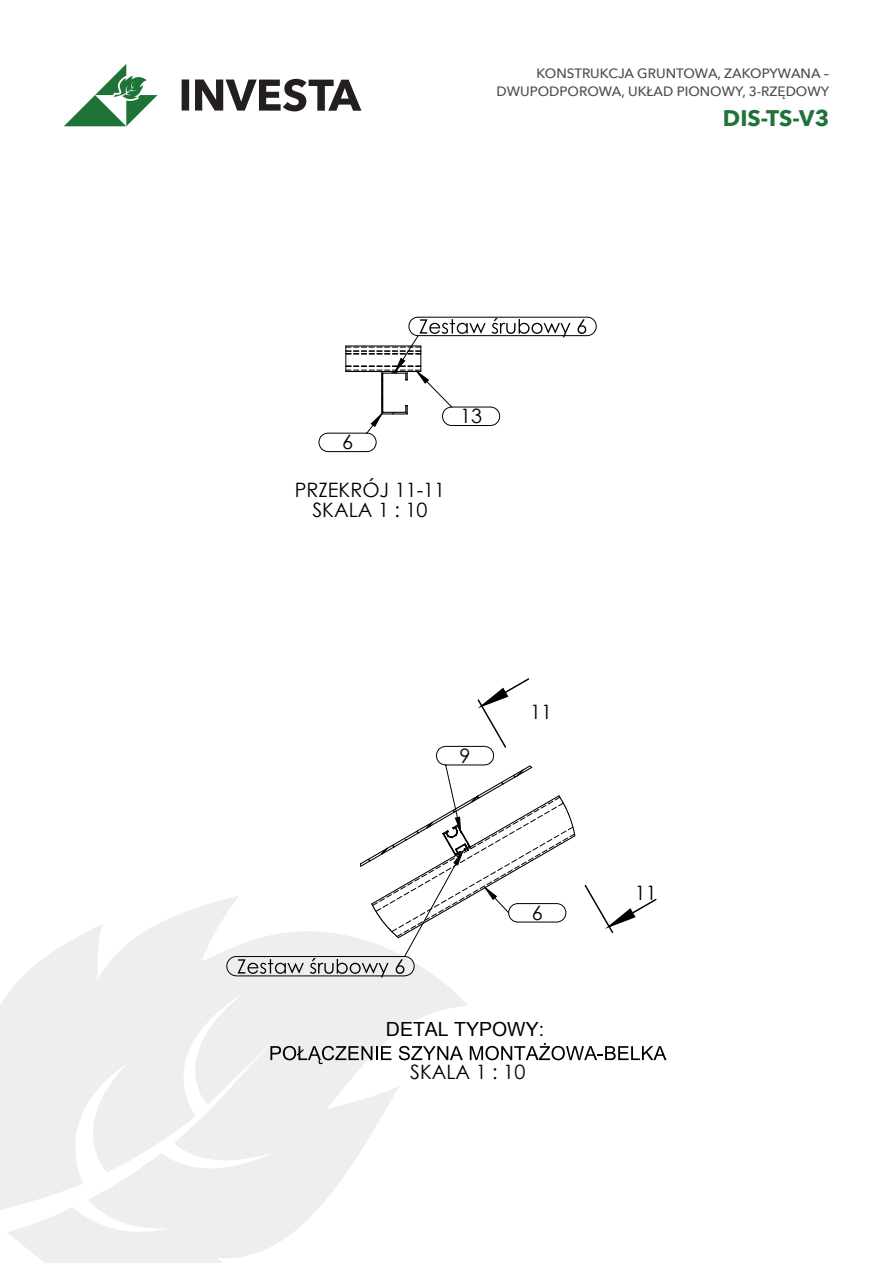
<style>
.page{position:relative;width:893px;height:1263px;background:#fff}
.page>*{position:absolute;margin:0;border:0;box-sizing:border-box;transform-origin:0 0}
.t1{font:700 22.5px "Avenir Next";color:#1e7339}
.t2{font:19.8px/19.2px "Century Gothic";color:#000001;text-align:center}
.t3{font:19.5px "Arial Unicode MS";color:#000001}
.t4{font:500 13.5px/18px "Avenir Next";color:#4b4c4d;text-align:right}
</style>
<div class="page">
<svg style="left:0;top:899px;width:468px;height:364px;fill:#eeeeef"></svg>
<div style="left:182px;top:79px;width:7px;height:32px;background:#231f20"></div>
<svg style="left:195px;top:79px;width:166px;height:32px"></svg>
<svg style="left:64px;top:64px;width:94px;height:62px"></svg>
<svg style="left:318px;top:316px;width:279px;height:136px"></svg>
<svg style="left:270px;top:1046px;width:121px;height:18px;background:#afafb0"></svg>
<svg style="left:399px;top:1046px;width:64px;height:14px"></svg>
<svg style="left:470px;top:1043px;width:197px;height:17px"></svg>
<svg style="left:226px;top:897px;width:10px;height:80px"></svg>
<svg style="left:236px;top:896px;width:232px;height:81px"></svg>
<svg style="left:359px;top:686px;width:278px;height:253px"></svg>
<p class="t4" style="left:497px;top:64px;width:334px">KONSTRUKCJA GRUNTOWA, ZAKOPYWANA –<br>DWUPODPOROWA, UKŁAD PIONOWY, 3-RZĘDOWY</p>
<h1 class="t1" style="left:723px;top:99px;width:108px">DIS-TS-V3</h1>
<h2 class="t2" style="left:342px;top:432px;width:12px">6</h2>
<h2 class="t2" style="left:295px;top:480px;width:152px">PRZEKRÓJ 11-11<br>SKALA 1 : 10</h2>
<h2 class="t2" style="left:460px;top:406px;width:23px">13</h2>
<h2 class="t2" style="left:460px;top:746px;width:12px">9</h2>
<h2 class="t2" style="left:530px;top:702px;width:23px">11</h2>
<h2 class="t2" style="left:532px;top:903px;width:12px">6</h2>
<h2 class="t2" style="left:635px;top:883px;width:23px">11</h2>
<h3 class="t3" style="left:386px;top:1015px;width:160px">DETAL TYPOWY:</h3>
<h2 class="t2" style="left:410px;top:1062px;width:117px">SKALA 1 : 10</h2>
</div>
